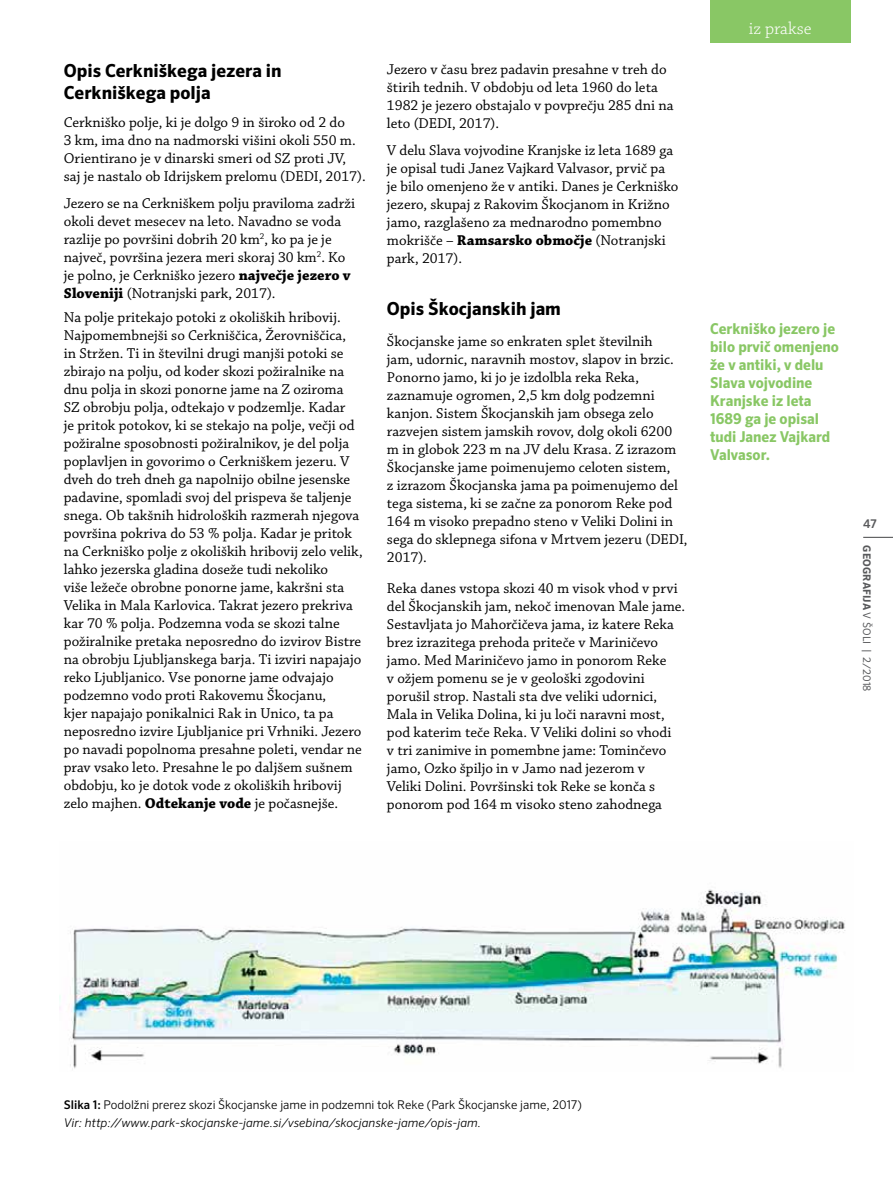
<style>
.page{position:relative;width:893px;height:1191px;background:#fff}
.page>*{position:absolute;margin:0;border:0;box-sizing:border-box;transform-origin:0 0}
.t1{font:700 18px/21.6px "Sero Pro";color:#000}
.t2{font:300 18px "Chaparral Pro";color:#fff}
.t3{font:15px/18px "Chaparral Pro";color:#000}
.t4{font:700 15px/18px "Sero Pro";color:#89c765;scale:.96 1}
.t5{font:300 12px/18.6px "Sero Pro";color:#000}
.t6{font:500 12px "Sero Pro";color:#58595b}
.t7{font:10.5px "Sero Pro";letter-spacing:.005em;color:#58595b}
.s1{font-weight:700}
.s2{font-weight:500}
.s3{font-style:italic}
</style>
<div class="page">
<img style="left:59px;top:889px;width:787px;height:181px">
<hr style="left:863px;top:537px;width:30px;height:1px;background:#58595b">
<div style="left:710px;top:0;width:140px;height:43px;background:#89c765"></div>
<p class="t1" style="left:64px;top:60px;width:219px">Opis Cerkniškega jezera in<br>Cerkniškega polja</p>
<p class="t3" style="left:64px;top:114px;width:293px">Cerkniško polje, ki je dolgo 9 in široko od 2 do 3 km, ima dno na nadmorski višini okoli 550 m.<br>Orientirano je v dinarski smeri od SZ proti JV, saj je nastalo ob Idrijskem prelomu (DEDI</p>
<p class="t3" style="left:64px;top:164px;width:303px;line-height:26.5px;text-indent:255px">, 2017).<br>Jezero se na Cerkniškem polju praviloma zadrži</p>
<p class="t3" style="left:64px;top:213px;width:288px">okoli devet mesecev na leto. Navadno se voda razlije po površini dobrih 20 km<sup>2</sup>, ko pa je je največ, površina jezera meri skoraj 30 km<sup>2</sup>. Ko je polno, je Cerkniško jezero <span class="s1">največje jezero v Sloveniji</span> (Notranjski park, 2017).</p>
<p class="t3" style="left:64px;top:309px;width:300px">Na polje pritekajo potoki z okoliških hribovij.<br>Najpomembnejši so Cerkniščica, Žerovniščica,<br>in Stržen. Ti in številni drugi manjši potoki se zbirajo na polju, od koder skozi požiralnike na dnu polja in skozi ponorne jame na Z oziroma<br>SZ obrobju polja, odtekajo v podzemlje. Kadar<br>je pritok potokov, ki se stekajo na polje, večji od požiralne sposobnosti požiralnikov, je del polja poplavljen in govorimo o Cerkniškem jezeru. V dveh do treh dneh ga napolnijo obilne jesenske padavine, spomladi svoj del prispeva še taljenje snega. Ob takšnih hidroloških razmerah njegova površina pokriva do 53 % polja. Kadar je pritok na Cerkniško polje z okoliških hribovij zelo velik, lahko jezerska gladina doseže tudi nekoliko<br>više ležeče obrobne ponorne jame, kakršni sta Velika in Mala Karlovica. Takrat jezero prekriva kar 70 % polja. Podzemna voda se skozi talne požiralnike pretaka neposredno do izvirov Bistre na obrobju Ljubljanskega barja. Ti izviri napajajo reko Ljubljanico. Vse ponorne jame odvajajo podzemno vodo proti Rakovemu Škocjanu,<br>kjer napajajo ponikalnici Rak in Unico, ta pa neposredno izvire Ljubljanice pri Vrhniki. Jezero po navadi popolnoma presahne poleti, vendar ne prav vsako leto. Presahne le po daljšem sušnem obdobju, ko je dotok vode z okoliških hribovij zelo majhen. <span class="s1">Odtekanje vode</span> je počasnejše.</p>
<p class="t3" style="left:387px;top:61px;width:288px">Jezero v času brez padavin presahne v treh do štirih tednih. V obdobju od leta 1960 do leta 1982 je jezero obstajalo v povprečju 285 dni na leto (DEDI</p>
<p class="t3" style="left:387px;top:111px;width:288px;line-height:26.5px;text-indent:65px">, 2017).<br>V delu Slava vojvodine Kranjske iz leta 1689 ga</p>
<p class="t3" style="left:387px;top:159px;width:293px">je opisal tudi Janez Vajkard Valvasor, prvič pa je bilo omenjeno že v antiki. Danes je Cerkniško jezero, skupaj z Rakovim Škocjanom in Križno jamo, razglašeno za mednarodno pomembno mokrišče – <span class="s1">Ramsarsko območje</span> (Notranjski park, 2017).</p>
<p class="t1" style="left:387px;top:298px;width:175px">Opis Škocjanskih jam</p>
<p class="t3" style="left:387px;top:333px;width:293px">Škocjanske jame so enkraten splet številnih jam, udornic, naravnih mostov, slapov in brzic.<br>Ponorno jamo, ki jo je izdolbla reka Reka, zaznamuje ogromen, 2,5 km dolg podzemni kanjon. Sistem Škocjanskih jam obsega zelo razvejen sistem jamskih rovov, dolg okoli 6200 m in globok 223 m na JV delu Krasa. Z izrazom Škocjanske jame poimenujemo celoten sistem, z izrazom Škocjanska jama pa poimenujemo del tega sistema, ki se začne za ponorom Reke pod 164 m visoko prepadno steno v Veliki Dolini in sega do sklepnega sifona v Mrtvem jezeru (DEDI</p>
<p class="t3" style="left:684px;top:531px;width:5px">,</p>
<p class="t3" style="left:387px;top:542px;width:292px;line-height:30.8px">2017).<br>Reka danes vstopa skozi 40 m visok vhod v prvi</p>
<p class="t3" style="left:387px;top:597px;width:300px">del Škocjanskih jam, nekoč imenovan Male jame.<br>Sestavljata jo Mahorčičeva jama, iz katere Reka brez izrazitega prehoda priteče v Mariničevo jamo. Med Mariničevo jamo in ponorom Reke<br>v ožjem pomenu se je v geološki zgodovini porušil strop. Nastali sta dve veliki udornici, Mala in Velika Dolina, ki ju loči naravni most, pod katerim teče Reka. V Veliki dolini so vhodi<br>v tri zanimive in pomembne jame: Tominčevo jamo, Ozko špiljo in v Jamo nad jezerom v<br>Veliki Dolini. Površinski tok Reke se konča s ponorom pod 164 m visoko steno zahodnega</p>
<p class="t2" style="left:749px;top:18px;width:64px">iz prakse</p>
<p class="t4" style="left:710px;top:319px;width:136px">Cerkniško jezero je bilo prvič omenjeno že v antiki, v delu<br>Slava vojvodine<br>Kranjske iz leta<br>1689 ga je opisal tudi Janez Vajkard<br>Valvasor.</p>
<p class="t6" style="left:863px;top:516px;width:15px">47</p>
<p class="t7" style="left:873px;top:545px;width:148px;rotate:90deg"><span class="s1">Geografija</span> v šoli | 2/2018</p>
<p class="t5" style="left:64px;top:1094px;width:519px"><span class="s2">Slika 1:</span> Podolžni prerez skozi Škocjanske jame in podzemni tok Reke (Park Škocjanske jame, 2017)<br><span class="s3">Vir: http://www.park-skocjanske-jame.si/vsebina/skocjanske-jame/opis-jam.</span></p>
</div>
